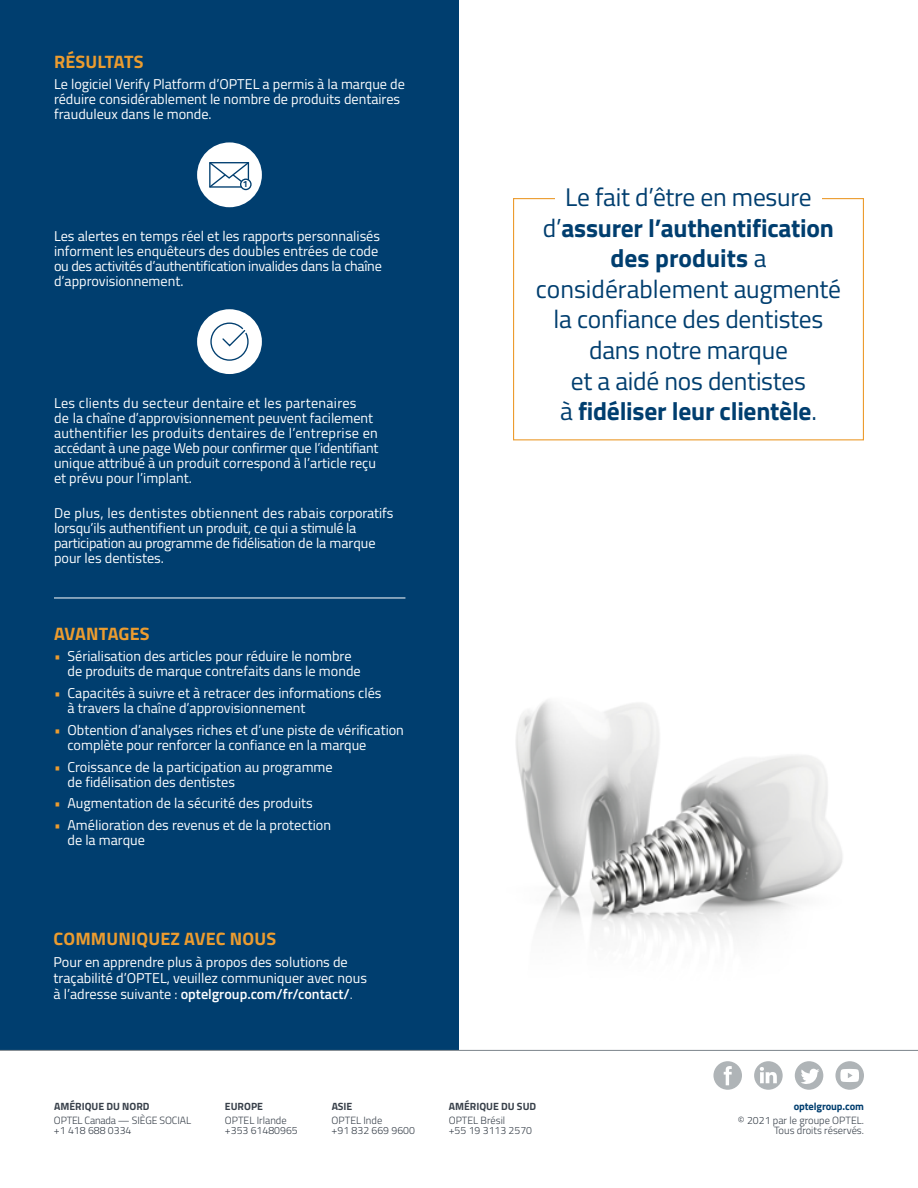
<style>
.page{position:relative;width:918px;height:1188px;background:#fff}
.page>*{position:absolute;margin:0;border:0;box-sizing:border-box;transform-origin:0 0}
.t1{font:25.5px/30.6px "Titillium";letter-spacing:-.01em;color:#003e6f;text-align:center}
.t2{font:700 18px "Titillium";letter-spacing:.01em;color:#ec9c2f}
.t3{font:14.25px/15px "Titillium";color:#fdfeff}
.t4{font:14.25px/15.8px "Titillium";color:#fff}
.t5{font:300 10.5px/10.5px "Titillium";color:#38404a}
.t6{font:700 10.5px "Titillium";color:#38404a}
.t7{font:700 10.5px "Titillium";letter-spacing:-.01em;color:#003e6f}
.t8{font:700 9px "Titillium";color:#003e6f}
.s1{color:#ec9c2f}
.s2{font-weight:600;color:#fdfeff}
.s3{font-weight:300}
.s4{font-weight:700}
</style>
<div class="page">
<div style="left:0;top:0;width:459px;height:1050px;background:#003e6f"></div>
<hr style="left:0;top:1050px;width:918px;height:1px;background:#7c848b">
<div style="left:835px;top:1061px;width:29px;height:29px;background:#afb4b7;border-radius:50%"></div>
<svg style="left:840px;top:1069px;width:19px;height:13px"></svg>
<div style="left:713px;top:1061px;width:29px;height:29px;background:#afb4b7;border-radius:50%"></div>
<svg style="left:724px;top:1066px;width:8px;height:19px"></svg>
<div style="left:795px;top:1061px;width:28px;height:29px;background:#afb4b7;border-radius:50%"></div>
<svg style="left:801px;top:1069px;width:18px;height:15px"></svg>
<div style="left:754px;top:1061px;width:29px;height:29px;background:#afb4b7;border-radius:50%"></div>
<svg style="left:760px;top:1067px;width:17px;height:16px"></svg>
<img style="left:516px;top:700px;width:327px;height:239px">
<div style="left:197px;top:142px;width:65px;height:65px;background:#fff;border-radius:50%"></div>
<svg style="left:209px;top:162px;width:41px;height:27px"></svg>
<div style="left:240px;top:179px;width:12px;height:11px;border:1px solid #003e6f;border-radius:50%"></div>
<div style="left:197px;top:309px;width:65px;height:65px;background:#fff;border-radius:50%"></div>
<svg style="left:210px;top:322px;width:39px;height:39px"></svg>
<hr style="left:54px;top:598px;width:351px;height:1px;background:#fff">
<div style="left:513px;top:198px;width:351px;height:242px;border:1px solid #ec9c2f"></div>
<div style="left:555px;top:187px;width:267px;height:16px;background:#fff"></div>
<p class="t2" style="left:54px;top:47px;width:91px">RÉSULTATS</p>
<p class="t3" style="left:54px;top:76px;width:352px">Le logiciel Verify Platform d’OPTEL a permis à la marque de réduire considérablement le nombre de produits dentaires frauduleux dans le monde.</p>
<p class="t8" style="left:243px;top:177px;width:7px">1</p>
<p class="t3" style="left:54px;top:228px;width:329px">Les alertes en temps réel et les rapports personnalisés informent les enquêteurs des doubles entrées de code ou des activités d’authentification invalides dans la chaîne d’approvisionnement.</p>
<p class="t3" style="left:54px;top:395px;width:326px">Les clients du secteur dentaire et les partenaires<br>de la chaîne d’approvisionnement peuvent facilement authentifier les produits dentaires de l’entreprise en accédant à une page Web pour confirmer que l’identifiant unique attribué à un produit correspond à l’article reçu et prévu pour l’implant.</p>
<p class="t3" style="left:54px;top:505px;width:341px">De plus, les dentistes obtiennent des rabais corporatifs lorsqu’ils authentifient un produit, ce qui a stimulé la participation au programme de fidélisation de la marque pour les dentistes.</p>
<p class="t2" style="left:54px;top:620px;width:97px">AVANTAGES</p>
<p class="t3" style="left:67px;top:648px;width:295px;text-indent:-13px"><span class="s1">•</span> Sérialisation des articles pour réduire le nombre de produits de marque contrefaits dans le monde</p>
<p class="t3" style="left:67px;top:685px;width:316px;text-indent:-13px"><span class="s1">•</span> Capacités à suivre et à retracer des informations clés à travers la chaîne d’approvisionnement</p>
<p class="t3" style="left:67px;top:722px;width:338px;text-indent:-13px"><span class="s1">•</span> Obtention d’analyses riches et d’une piste de vérification complète pour renforcer la confiance en la marque</p>
<p class="t3" style="left:67px;top:758px;width:267px;text-indent:-13px"><span class="s1">•</span> Croissance de la participation au programme de fidélisation des dentistes</p>
<p class="t3" style="left:54px;top:795px;width:260px"><span class="s1">•</span> Augmentation de la sécurité des produits</p>
<p class="t3" style="left:67px;top:817px;width:265px;text-indent:-13px"><span class="s1">•</span> Amélioration des revenus et de la protection de la marque</p>
<p class="t2" style="left:54px;top:925px;width:224px">COMMUNIQUEZ AVEC NOUS</p>
<p class="t4" style="left:54px;top:954px;width:315px">Pour en apprendre plus à propos des solutions de traçabilité d’OPTEL, veuillez communiquer avec nous à l’adresse suivante : <span class="s2">optelgroup.com/fr/contact/</span><span class="s3">.</span></p>
<h1 class="t1" style="left:536px;top:181px;width:307px">Le fait d’être en mesure d’<span class="s4">assurer l’authentification des produits</span> a considérablement augmenté la confiance des dentistes dans notre marque<br>et a aidé nos dentistes<br>à <span class="s4">fidéliser leur clientèle</span>.</h1>
<p class="t6" style="left:54px;top:1098px;width:97px">AMÉRIQUE DU NORD</p>
<p class="t5" style="left:54px;top:1114px;width:139px">OPTEL Canada — SIÈGE SOCIAL +1 418 688 0334</p>
<p class="t6" style="left:225px;top:1098px;width:40px">EUROPE</p>
<p class="t5" style="left:225px;top:1114px;width:74px">OPTEL Irlande +353 61480965</p>
<p class="t6" style="left:332px;top:1098px;width:22px">ASIE</p>
<p class="t5" style="left:332px;top:1114px;width:85px">OPTEL Inde<br>+91 832 669 9600</p>
<p class="t6" style="left:449px;top:1098px;width:89px">AMÉRIQUE DU SUD</p>
<p class="t5" style="left:449px;top:1114px;width:85px">OPTEL Brésil<br>+55 19 3113 2570</p>
<p class="t7" style="left:794px;top:1098px;width:72px">optelgroup.com</p>
<p class="t5" style="left:738px;top:1114px;width:128px;text-align:right">© 2021 par le groupe OPTEL.<br>Tous droits réservés.</p>
</div>
